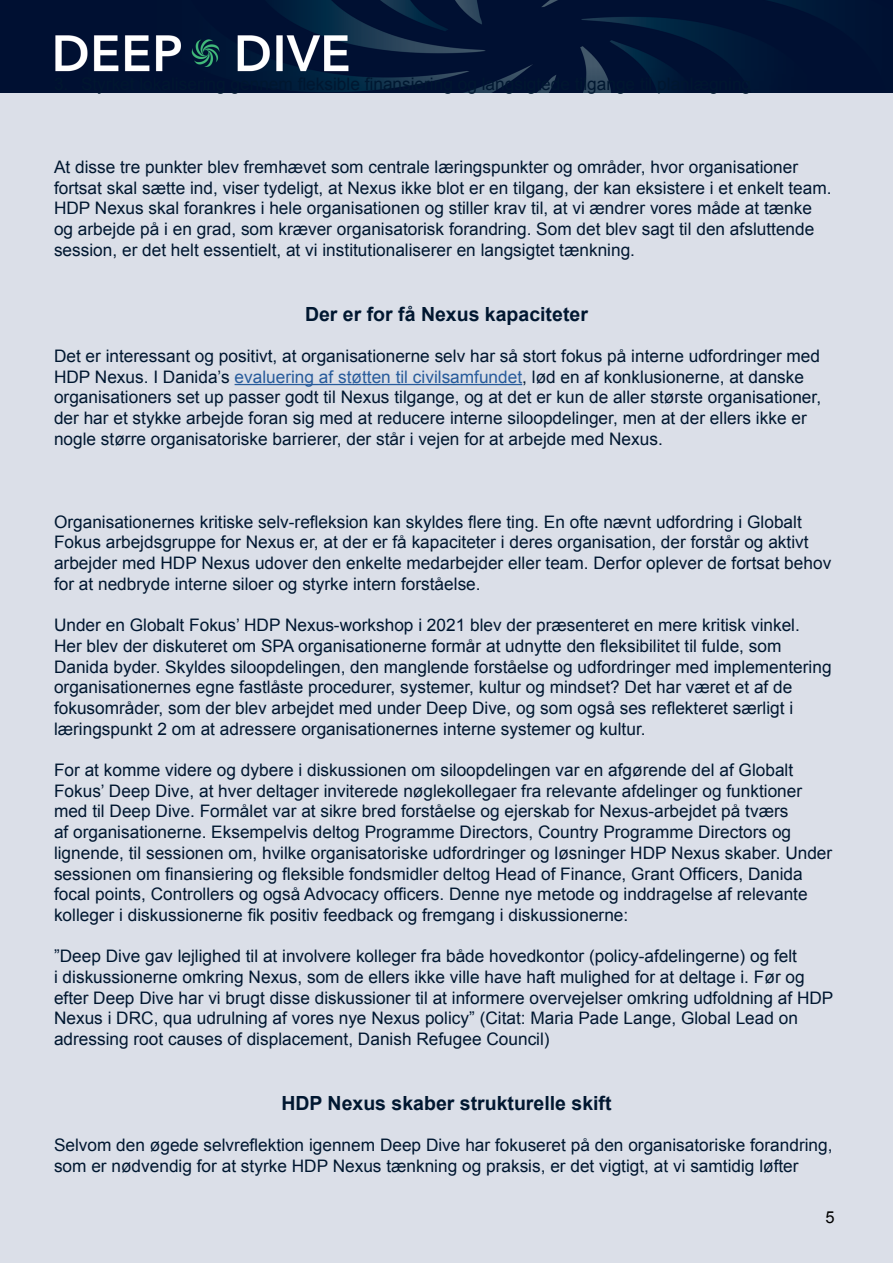
<style>
.page{position:relative;width:893px;height:1263px;background:#fff}
.page>*{position:absolute;margin:0;border:0;box-sizing:border-box;transform-origin:0 0}
.t1{font:700 19.5px "Arial";color:#001730}
.t2{font:17.25px/20.7px "Arial";color:#001730}
.t3{font:16.5px "Arial";color:#000}
.s1{color:#275b9b}
</style>
<div class="page">
<img style="left:0;top:0;width:3px;height:93px">
<div style="left:0;top:94px;width:893px;height:1169px;background:#dbdfe8"></div>
<img style="left:3px;top:0;width:890px;height:93px">
<hr style="left:235px;top:384px;width:287px;height:1px;background:#275b9b">
<p class="t2" style="left:54px;top:157px;width:779px">At disse tre punkter blev fremhævet som centrale læringspunkter og områder, hvor organisationer fortsat skal sætte ind, viser tydeligt, at Nexus ikke blot er en tilgang, der kan eksistere i et enkelt team.<br>HDP Nexus skal forankres i hele organisationen og stiller krav til, at vi ændrer vores måde at tænke og arbejde på i en grad, som kræver organisatorisk forandring. Som det blev sagt til den afsluttende session, er det helt essentielt, at vi institutionaliserer en langsigtet tænkning.</p>
<p class="t1" style="left:305px;top:301px;width:284px">Der er for få Nexus kapaciteter</p>
<p class="t2" style="left:54px;top:346px;width:769px">Det er interessant og positivt, at organisationerne selv har så stort fokus på interne udfordringer med HDP Nexus. I Danida’s <span class="s1">evaluering af støtten til civilsamfundet</span>, lød en af konklusionerne, at danske organisationers set up passer godt til Nexus tilgange, og at det er kun de aller største organisationer, der har et stykke arbejde foran sig med at reducere interne siloopdelinger, men at der ellers ikke er nogle større organisatoriske barrierer, der står i vejen for at arbejde med Nexus.</p>
<p class="t2" style="left:54px;top:511px;width:779px">Organisationernes kritiske selv-refleksion kan skyldes flere ting. En ofte nævnt udfordring i Globalt Fokus arbejdsgruppe for Nexus er, at der er få kapaciteter i deres organisation, der forstår og aktivt arbejder med HDP Nexus udover den enkelte medarbejder eller team. Derfor oplever de fortsat behov for at nedbryde interne siloer og styrke intern forståelse.</p>
<p class="t2" style="left:54px;top:615px;width:779px">Under en Globalt Fokus’ HDP Nexus-workshop i 2021 blev der præsenteret en mere kritisk vinkel.<br>Her blev der diskuteret om SPA organisationerne formår at udnytte den fleksibilitet til fulde, som Danida byder. Skyldes siloopdelingen, den manglende forståelse og udfordringer med implementering organisationernes egne fastlåste procedurer, systemer, kultur og mindset? Det har været et af de fokusområder, som der blev arbejdet med under Deep Dive, og som også ses reflekteret særligt i læringspunkt 2 om at adressere organisationernes interne systemer og kultur.</p>
<p class="t2" style="left:54px;top:760px;width:780px">For at komme videre og dybere i diskussionen om siloopdelingen var en afgørende del af Globalt Fokus’ Deep Dive, at hver deltager inviterede nøglekollegaer fra relevante afdelinger og funktioner med til Deep Dive. Formålet var at sikre bred forståelse og ejerskab for Nexus-arbejdet på tværs<br>af organisationerne. Eksempelvis deltog Programme Directors, Country Programme Directors og lignende, til sessionen om, hvilke organisatoriske udfordringer og løsninger HDP Nexus skaber. Under sessionen om finansiering og fleksible fondsmidler deltog Head of Finance, Grant Officers, Danida focal points, Controllers og også Advocacy officers. Denne nye metode og inddragelse af relevante kolleger i diskussionerne fik positiv feedback og fremgang i diskussionerne:</p>
<p class="t2" style="left:54px;top:946px;width:781px">”Deep Dive gav lejlighed til at involvere kolleger fra både hovedkontor (policy-afdelingerne) og felt<br>i diskussionerne omkring Nexus, som de ellers ikke ville have haft mulighed for at deltage i. Før og efter Deep Dive har vi brugt disse diskussioner til at informere overvejelser omkring udfoldning af HDP Nexus i DRC, qua udrulning af vores nye Nexus policy” (Citat: Maria Pade Lange, Global Lead on adressing root causes of displacement, Danish Refugee Council)</p>
<p class="t1" style="left:281px;top:1090px;width:332px">HDP Nexus skaber strukturelle skift</p>
<p class="t2" style="left:54px;top:1135px;width:780px">Selvom den øgede selvreflektion igennem Deep Dive har fokuseret på den organisatoriske forandring, som er nødvendig for at styrke HDP Nexus tænkning og praksis, er det vigtigt, at vi samtidig løfter</p>
<p class="t3" style="left:825px;top:1206px;width:11px">5</p>
</div>
